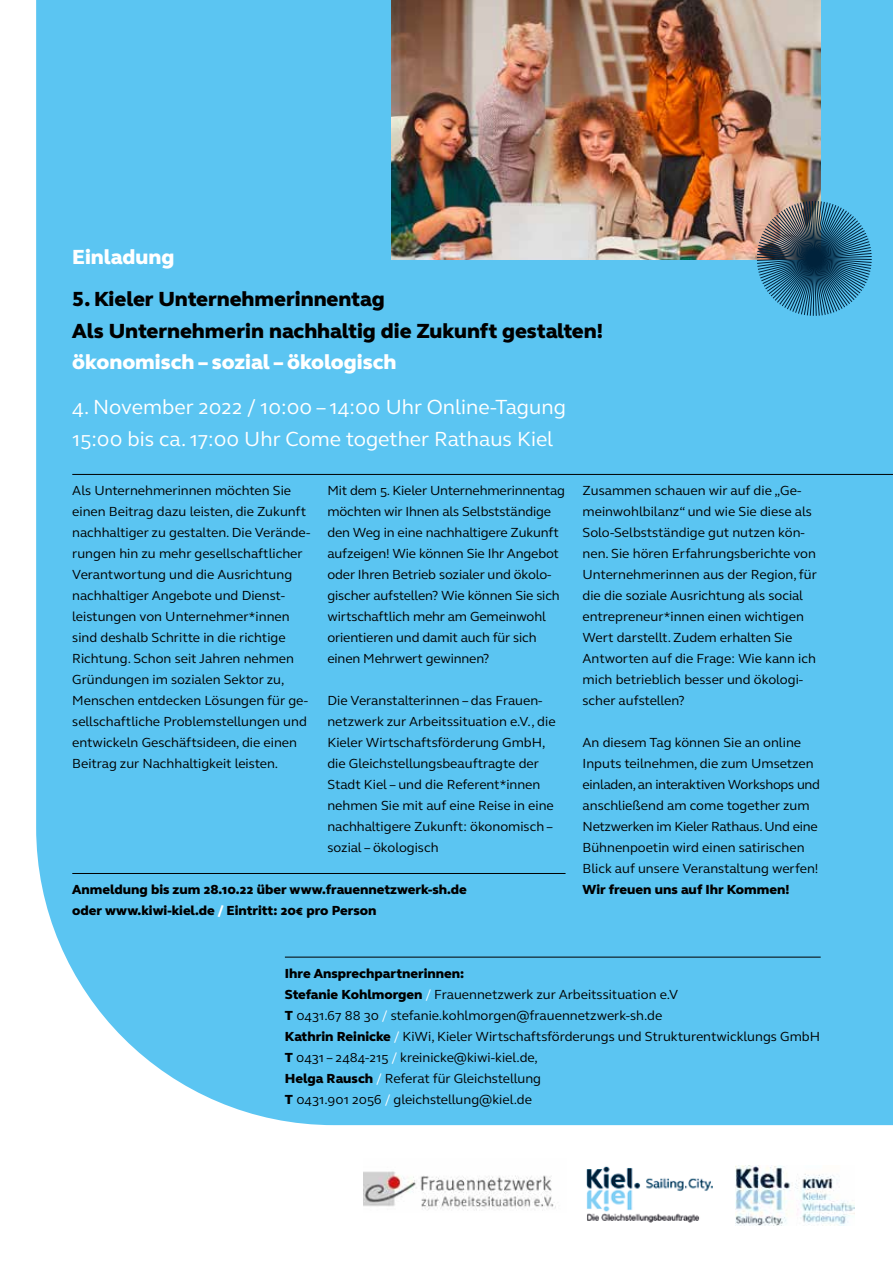
<style>
.page{position:relative;width:893px;height:1263px;background:#fff}
.page>*{position:absolute;margin:0;border:0;box-sizing:border-box;transform-origin:0 0}
.t1{font:21px/31.5px "FS Elliot Pro";color:#fff}
.t2{font:800 21px/31.5px "FS Elliot Pro";color:#000}
.t3{font:800 21px "FS Elliot Pro";color:#fff}
.t4{font:13.5px/21px "FS Elliot Pro";color:#000}
.t5{font:800 13.5px/21px "FS Elliot Pro";color:#000}
.s1{color:#fff}
.s2{font-weight:800}
</style>
<div class="page">
<div style="left:36px;top:0;width:857px;height:1125px;background:#5bc5f2"></div>
<img style="left:363px;top:1171px;width:193px;height:40px">
<img style="left:391px;top:0;width:430px;height:260px">
<img style="left:586px;top:1166px;width:126px;height:57px">
<img style="left:736px;top:1166px;width:119px;height:59px">
<hr style="left:285px;top:957px;width:536px;height:1px;background:#000">
<hr style="left:72px;top:474px;width:821px;height:1px;background:#000">
<hr style="left:72px;top:873px;width:494px;height:1px;background:#000">
<svg style="left:756px;top:200px;width:116px;height:117px;background:#477c96"></svg>
<h1 class="t3" style="left:72px;top:243px;width:104px">Einladung</h1>
<h1 class="t2" style="left:72px;top:283px;width:532px">5. Kieler Unternehmerinnentag<br>Als Unternehmerin nachhaltig die Zukunft gestalten!</h1>
<h1 class="t3" style="left:72px;top:348px;width:326px">ökonomisch – sozial – ökologisch</h1>
<h1 class="t1" style="left:72px;top:391px;width:495px">4. November 2022 / 10:00 – 14:00 Uhr Online-Tagung<br>15:00 bis ca. 17:00 Uhr Come together Rathaus Kiel</h1>
<p class="t4" style="left:72px;top:480px;width:240px">Als Unternehmerinnen möchten Sie einen Beitrag dazu leisten, die Zukunft nachhaltiger zu gestalten. Die Verände&shy;rungen hin zu mehr gesellschaftlicher Verantwortung und die Ausrichtung nachhaltiger Angebote und Dienst&shy;leistungen von Unternehmer*innen sind deshalb Schritte in die richtige Richtung. Schon seit Jahren nehmen Gründungen im sozialen Sektor zu, Menschen entdecken Lösungen für ge&shy;sellschaftliche Problemstellungen und entwickeln Geschäftsideen, die einen Beitrag zur Nachhaltigkeit leisten.</p>
<p class="t4" style="left:327px;top:480px;width:239px">Mit dem 5. Kieler Unternehmerinnentag möchten wir Ihnen als Selbstständige den Weg in eine nachhaltigere Zukunft aufzeigen! Wie können Sie Ihr Angebot oder Ihren Betrieb sozialer und ökolo&shy;gischer aufstellen? Wie können Sie sich wirtschaftlich mehr am Gemeinwohl orientieren und damit auch für sich einen Mehrwert gewinnen?</p>
<p class="t4" style="left:583px;top:480px;width:236px">Zusammen schauen wir auf die „Ge&shy;meinwohlbilanz“ und wie Sie diese als Solo-Selbstständige gut nutzen kön&shy;nen. Sie hören Erfahrungsberichte von Unternehmerinnen aus der Region, für die die soziale Ausrichtung als social entrepreneur*innen einen wichtigen Wert darstellt. Zudem erhalten Sie Antworten auf die Frage: Wie kann ich mich betrieblich besser und ökologi&shy;scher aufstellen?</p>
<p class="t4" style="left:583px;top:732px;width:239px">An diesem Tag können Sie an online Inputs teilnehmen, die zum Umsetzen einladen, an interaktiven Workshops und anschließend am come together zum Netzwerken im Kieler Rathaus. Und eine Bühnenpoetin wird einen satirischen Blick auf unsere Veranstaltung werfen!</p>
<p class="t5" style="left:583px;top:879px;width:208px">Wir freuen uns auf Ihr Kommen!</p>
<p class="t4" style="left:327px;top:690px;width:230px">Die Veranstalterinnen – das Frauen&shy;netzwerk zur Arbeitssituation e.V., die Kieler Wirtschaftsförderung GmbH, die Gleichstellungsbeauftragte der Stadt Kiel – und die Referent*innen nehmen Sie mit auf eine Reise in eine nachhaltigere Zukunft: ökonomisch – sozial – ökologisch</p>
<p class="t5" style="left:72px;top:879px;width:396px">Anmeldung bis zum 28.10.22 über www.frauennetzwerk-sh.de oder www.kiwi-kiel.de <span class="s1">/</span> Eintritt: 20€ pro Person</p>
<p class="t4" style="left:285px;top:963px;width:537px"><span class="s2">Ihre Ansprechpartnerinnen:<br>Stefanie Kohlmorgen</span> <span class="s1">/</span> Frauennetzwerk zur Arbeitssituation e.V<br><span class="s2">T</span> 0431.67 88 30 <span class="s1">/</span> stefanie.kohlmorgen@frauennetzwerk-sh.de<br><span class="s2">Kathrin Reinicke</span> <span class="s1">/</span> KiWi, Kieler Wirtschaftsförderungs und Strukturentwicklungs GmbH <span class="s2">T</span> 0431 – 2484-215 <span class="s1">/</span> kreinicke@kiwi-kiel.de,<br><span class="s2">Helga Rausch</span> <span class="s1">/</span> Referat für Gleichstellung<br><span class="s2">T</span> 0431.901 2056 <span class="s1">/</span> gleichstellung@kiel.de</p>
</div>
